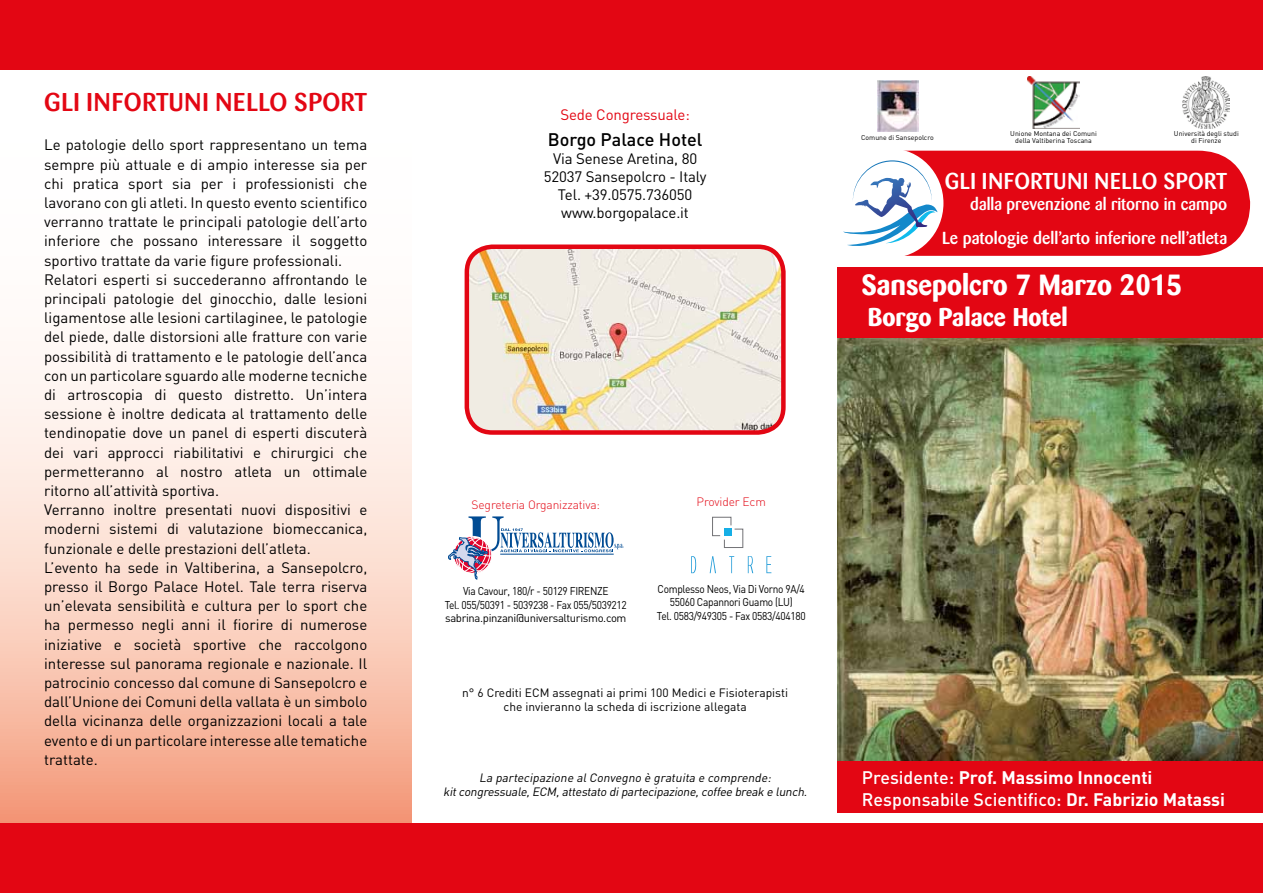
<style>
.page{position:relative;width:1263px;height:893px;background:#fff}
.page>*{position:absolute;margin:0;border:0;box-sizing:border-box;transform-origin:0 0}
.t1{font:700 28.8px "Barmeno";color:#fff}
.t2{font:500 25.5px "Barmeno";letter-spacing:.02em;color:#e30613}
.t3{font:700 25.5px "Barmeno";color:#fff}
.t4{font:500 22.8px "Barmeno";letter-spacing:.02em;color:#fff}
.t5{font:700 18px/21.6px "DIN";color:#fff}
.t6{font:500 18px "DIN";color:#000}
.t7{font:500 17.25px "Barmeno";color:#fff}
.t8{font:15px/19.2px "DIN";color:#000;text-align:center}
.t9{font:15px "DIN";letter-spacing:-.01em;color:#e30613}
.t10{font:italic 12px/14.2px "DIN";color:#000;text-align:center}
.t11{font:12px/14.2px "DIN";color:#000;text-align:center}
.t12{font:300 12px "DIN";letter-spacing:-.01em;color:#e30613}
.t13{font:11.25px/13.5px "DIN";letter-spacing:-.03em;color:#000;text-align:center;scale:.9 1}
.t14{font:6.9px/6.9px "DIN";color:#000;text-align:center}
.s1{font-weight:500}
</style>
<div class="page">
<svg style="left:0;top:69px;width:411px;height:755px"></svg>
<div style="left:0;top:824px;width:1263px;height:69px;background:#e30613"></div>
<div style="left:0;top:0;width:1263px;height:69px;background:#e30613"></div>
<img style="left:468px;top:249px;width:313px;height:183px">
<div style="left:465px;top:244px;width:321px;height:191px;border:4px solid #e30613;border-radius:26px"></div>
<svg style="left:448px;top:516px;width:176px;height:63px"></svg>
<img style="left:838px;top:338px;width:425px;height:424px">
<div style="left:838px;top:267px;width:425px;height:71px;background:#e30613"></div>
<div style="left:838px;top:762px;width:425px;height:51px;background:#e30613"></div>
<img style="left:1027px;top:77px;width:52px;height:51px">
<img style="left:877px;top:80px;width:41px;height:52px">
<img style="left:1183px;top:77px;width:47px;height:51px">
<svg style="left:712px;top:517px;width:32px;height:31px"></svg>
<div style="left:724px;top:529px;width:7px;height:7px;background:#16afe6"></div>
<svg style="left:691px;top:556px;width:5px;height:17px"></svg>
<svg style="left:710px;top:556px;width:6px;height:17px"></svg>
<svg style="left:729px;top:556px;width:5px;height:17px"></svg>
<svg style="left:748px;top:556px;width:5px;height:17px"></svg>
<svg style="left:766px;top:556px;width:5px;height:17px"></svg>
<div style="left:838px;top:151px;width:412px;height:105px;background:#e30613;border-radius:53px"></div>
<svg style="left:838px;top:150px;width:105px;height:106px"></svg>
<h2 class="t2" style="left:44px;top:87px;width:325px">GLI INFORTUNI NELLO SPORT</h2>
<p class="t8" style="left:44px;top:135px;width:325px;text-align:left">Le patologie dello sport rappresentano un tema sempre più attuale e di ampio interesse sia per chi pratica sport sia per i professionisti che lavorano con gli atleti. In questo evento scientifico verranno trattate le principali patologie dell’arto inferiore che possano interessare il soggetto sportivo trattate da varie figure professionali.<br>Relatori esperti si succederanno affrontando le principali patologie del ginocchio, dalle lesioni ligamentose alle lesioni cartilaginee, le patologie del piede, dalle distorsioni alle fratture con varie possibilità di trattamento e le patologie dell’anca con un particolare sguardo alle moderne tecniche di artroscopia di questo distretto. Un’intera sessione è inoltre dedicata al trattamento delle tendinopatie dove un panel di esperti discuterà dei vari approcci riabilitativi e chirurgici che permetteranno al nostro atleta un ottimale ritorno all’attività sportiva.<br>Verranno inoltre presentati nuovi dispositivi e moderni sistemi di valutazione biomeccanica, funzionale e delle prestazioni dell’atleta.<br>L’evento ha sede in Valtiberina, a Sansepolcro, presso il Borgo Palace Hotel. Tale terra riserva un’elevata sensibilità e cultura per lo sport che ha permesso negli anni il fiorire di numerose iniziative e società sportive che raccolgono interesse sul panorama regionale e nazionale. Il patrocinio concesso dal comune di Sansepolcro e dall’Unione dei Comuni della vallata è un simbolo della vicinanza delle organizzazioni locali a tale evento e di un particolare interesse alle tematiche trattate.</p>
<p class="t9" style="left:560px;top:106px;width:131px">Sede Congressuale:</p>
<p class="t6" style="left:548px;top:128px;width:156px">Borgo Palace Hotel</p>
<p class="t8" style="left:544px;top:149px;width:164px;line-height:18px">Via Senese Aretina, 80<br>52037 Sansepolcro - Italy<br>Tel. +39.0575.736050 www.borgopalace.it</p>
<p class="t14" style="left:861px;top:134px;width:74px">Comune di Sansepolcro</p>
<p class="t14" style="left:1174px;top:130px;width:66px">Università degli studi di Firenze</p>
<p class="t14" style="left:1010px;top:130px;width:88px">Unione Montana dei Comuni della Valtiberina Toscana</p>
<h3 class="t4" style="left:945px;top:167px;width:284px">GLI INFORTUNI NELLO SPORT</h3>
<p class="t7" style="left:970px;top:194px;width:258px">dalla prevenzione al ritorno in campo</p>
<p class="t7" style="left:942px;top:228px;width:287px">Le patologie dell’arto inferiore nell’atleta</p>
<h1 class="t1" style="left:862px;top:268px;width:321px">Sansepolcro 7 Marzo 2015</h1>
<h2 class="t3" style="left:868px;top:301px;width:202px">Borgo Palace Hotel</h2>
<p class="t12" style="left:472px;top:497px;width:130px">Segreteria Organizzativa:</p>
<p class="t13" style="left:445px;top:584px;width:204px">Via Cavour, 180/r - 50129 FIRENZE<br>Tel. 055/50391 - 5039238 - Fax 055/5039212 sabrina.pinzani@universalturismo.com</p>
<p class="t12" style="left:696px;top:494px;width:71px">Provider Ecm</p>
<p class="t13" style="left:657px;top:582px;width:167px">Complesso Neos, Via Di Vorno 9A/4<br>55060 Capannori Guamo (LU)<br>Tel. 0583/949305 - Fax 0583/404180</p>
<p class="t11" style="left:462px;top:685px;width:327px">n° 6 Crediti ECM assegnati ai primi 100 Medici e Fisioterapisti che invieranno la scheda di iscrizione allegata</p>
<p class="t10" style="left:443px;top:770px;width:368px">La partecipazione alConvegno è gratuita e comprende: kitcongressuale,ECM,attestato dipartecipazione,coffee break e lunch.</p>
<p class="t5" style="left:862px;top:766px;width:365px"><span class="s1">Presidente:</span> Prof. Massimo Innocenti<br><span class="s1">Responsabile Scientifico:</span> Dr. Fabrizio Matassi</p>
</div>
